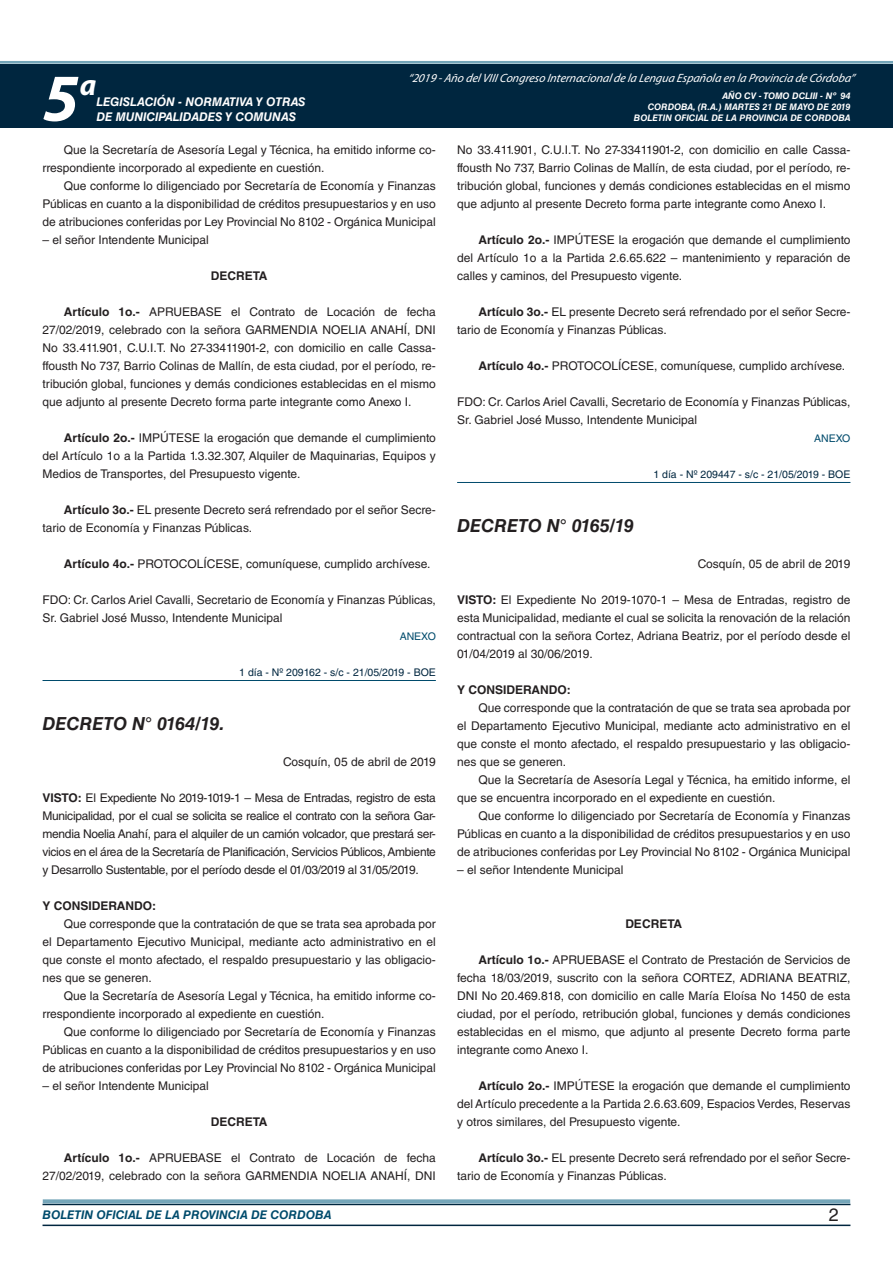
<style>
.page{position:relative;width:893px;height:1263px;background:#fff}
.page>*{position:absolute;margin:0;border:0;box-sizing:border-box;transform-origin:0 0}
.t1{font:italic 700 67.5px "Myriad Pro";color:#fff}
.t2{font:italic 700 30px "Myriad Pro";color:#fff}
.t3{font:italic 700 18px "Helvetica LT Std";color:#231f20}
.t4{font:18px "Helvetica LT Std";color:#231f20}
.t5{font:12px/18px "Helvetica LT Std";color:#231f20;text-align:justify}
.t6{font:italic 12px "Myriad Pro";color:#fff}
.t7{font:italic 700 12px "Helvetica LT Std";color:#fff}
.t8{font:700 12px "Helvetica LT Std";color:#231f20}
.t9{font:italic 700 12px "Helvetica LT Std";color:#004b6c}
.t10{font:10.5px "Helvetica LT Std";color:#00263f}
.t11{font:10.5px "Helvetica LT Std";color:#004b6c}
.t12{font:italic 700 9px/10.8px "Helvetica LT Std";color:#fff;text-align:right}
.s1{font-weight:700}
</style>
<div class="page">
<div style="left:0;top:61px;width:893px;height:6px;background:#fff;opacity:.75"></div>
<div style="left:0;top:64px;width:893px;height:64px;background:#00263f"></div>
<hr style="left:43px;top:1224px;width:807px;height:2px;background:#00263f">
<div style="left:42px;top:1198px;width:809px;height:8px;background:#fff;opacity:.75"></div>
<hr style="left:43px;top:680px;width:393px;height:1px;background:#004b6c">
<hr style="left:457px;top:482px;width:393px;height:1px;background:#004b6c">
<h1 class="t1" style="left:43px;top:54px;width:38px">5</h1>
<h2 class="t2" style="left:80px;top:66px;width:18px">a</h2>
<p class="t7" style="left:96px;top:95px;width:211px">LEGISLACIÓN - NORMATIVA Y OTRAS</p>
<p class="t7" style="left:96px;top:109px;width:201px">DE MUNICIPALIDADES Y COMUNAS</p>
<p class="t6" style="left:408px;top:71px;width:448px">“2019 -Año delVIIICongreso Internacionalde la Lengua Esp añola en la Provincia de Córdoba”</p>
<p class="t12" style="left:634px;top:91px;width:218px">AÑO CV - TOMO DCLIII - Nº 94<br>CORDOBA, (R.A.) MARTES 21 DE MAYO DE 2019<br>BOLETIN OFICIAL DE LA PROVINCIA DE CORDOBA</p>
<p class="t5" style="left:43px;top:141px;width:395px;text-indent:21px">Que la Secretaría de Asesoría Legal y Técnica, ha emitido informe co&shy;rrespondiente incorporado al expediente en cuestión.</p>
<p class="t5" style="left:43px;top:177px;width:395px;text-indent:21px">Que conforme lo diligenciado por Secretaría de Economía y Finanzas Públicas en cuanto a la disponibilidad de créditos presupuestarios y en uso de atribuciones conferidas por Ley Provincial No 8102 - Orgánica Municipal</p>
<p class="t5" style="left:43px;top:231px;width:168px">– el señor Intendente Municipal</p>
<p class="t8" style="left:211px;top:268px;width:58px">DECRETA</p>
<p class="t5" style="left:43px;top:303px;width:395px;text-indent:21px"><span class="s1">Artículo 1o.-</span> APRUEBASE el Contrato de Locación de fecha 27/02/2019, celebrado con la señora GARMENDIA NOELIA ANAHÍ, DNI No 33.411.901, C.U.I.T. No 27-33411901-2, con domicilio en calle Cassa&shy;ffousth No 737, Barrio Colinas de Mallín, de esta ciudad, por el período, re&shy;tribución global, funciones y demás condiciones establecidas en el mismo que adjunto al presente Decreto forma parte integrante como Anexo I.</p>
<p class="t5" style="left:43px;top:429px;width:395px;text-indent:21px"><span class="s1">Artículo 2o.-</span> IMPÚTESE la erogación que demande el cumplimiento del Artículo 1o a la Partida 1.3.32.307, Alquiler de Maquinarias, Equipos y Medios de Transportes, del Presupuesto vigente.</p>
<p class="t5" style="left:43px;top:501px;width:395px;text-indent:21px"><span class="s1">Artículo 3o.-</span> EL presente Decreto será refrendado por el señor Secre&shy;tario de Economía y Finanzas Públicas.</p>
<p class="t5" style="left:64px;top:555px;width:368px"><span class="s1">Artículo 4o.-</span> PROTOCOLÍCESE, comuníquese, cumplido archívese.</p>
<p class="t5" style="left:43px;top:591px;width:395px">FDO: Cr. Carlos Ariel Cavalli, Secretario de Economía y Finanzas Públicas,<br>Sr. Gabriel José Musso, Intendente Municipal</p>
<p class="t11" style="left:400px;top:630px;width:38px">ANEXO</p>
<p class="t10" style="left:239px;top:666px;width:198px">1 día - Nº 209162 - s/c - 21/05/2019 - BOE</p>
<h3 class="t3" style="left:43px;top:712px;width:183px">DECRETO N° 0164/19.</h3>
<p class="t5" style="left:283px;top:753px;width:154px">Cosquín, 05 de abril de 2019</p>
<p class="t5" style="left:43px;top:789px;width:395px"><span class="s1">VISTO:</span> El Expediente No 2019-1019-1 – Mesa de Entradas, registro de esta Municipalidad, por el cual se solicita se realice el contrato con la señora Gar&shy;mendia Noelia Anahí, para el alquiler de un camión volcador, que prestará ser&shy;vicios en el área de la Secretaría de Planificación, Servicios Públicos, Ambiente y Desarrollo Sustentable, por el período desde el 01/03/2019 al 31/05/2019.</p>
<p class="t8" style="left:43px;top:898px;width:115px">Y CONSIDERANDO:</p>
<p class="t5" style="left:43px;top:915px;width:395px;text-indent:21px">Que corresponde que la contratación de que se trata sea aprobada por el Departamento Ejecutivo Municipal, mediante acto administrativo en el que conste el monto afectado, el respaldo presupuestario y las obligacio&shy;nes que se generen.</p>
<p class="t5" style="left:43px;top:987px;width:395px;text-indent:21px">Que la Secretaría de Asesoría Legal y Técnica, ha emitido informe co&shy;rrespondiente incorporado al expediente en cuestión.</p>
<p class="t5" style="left:43px;top:1023px;width:395px;text-indent:21px">Que conforme lo diligenciado por Secretaría de Economía y Finanzas Públicas en cuanto a la disponibilidad de créditos presupuestarios y en uso de atribuciones conferidas por Ley Provincial No 8102 - Orgánica Municipal</p>
<p class="t5" style="left:43px;top:1077px;width:168px">– el señor Intendente Municipal</p>
<p class="t8" style="left:211px;top:1114px;width:58px">DECRETA</p>
<p class="t5" style="left:43px;top:1149px;width:395px;text-align:right"><span class="s1">Artículo 1o.-</span> APRUEBASE el Contrato de Locación de fecha<br>27/02/2019, celebrado con la señora GARMENDIA NOELIA ANAHÍ, DNI</p>
<p class="t5" style="left:457px;top:141px;width:395px">No 33.411.901, C.U.I.T. No 27-33411901-2, con domicilio en calle Cassa&shy;ffousth No 737, Barrio Colinas de Mallín, de esta ciudad, por el período, re&shy;tribución global, funciones y demás condiciones establecidas en el mismo que adjunto al presente Decreto forma parte integrante como Anexo I.</p>
<p class="t5" style="left:457px;top:231px;width:395px;text-indent:21px"><span class="s1">Artículo 2o.-</span> IMPÚTESE la erogación que demande el cumplimiento del Artículo 1o a la Partida 2.6.65.622 – mantenimiento y reparación de calles y caminos, del Presupuesto vigente.</p>
<p class="t5" style="left:457px;top:303px;width:395px;text-indent:21px"><span class="s1">Artículo 3o.-</span> EL presente Decreto será refrendado por el señor Secre&shy;tario de Economía y Finanzas Públicas.</p>
<p class="t5" style="left:478px;top:357px;width:368px"><span class="s1">Artículo 4o.-</span> PROTOCOLÍCESE, comuníquese, cumplido archívese.</p>
<p class="t5" style="left:457px;top:393px;width:395px">FDO: Cr. Carlos Ariel Cavalli, Secretario de Economía y Finanzas Públicas,<br>Sr. Gabriel José Musso, Intendente Municipal</p>
<p class="t11" style="left:814px;top:432px;width:38px">ANEXO</p>
<p class="t10" style="left:653px;top:468px;width:198px">1 día - Nº 209447 - s/c - 21/05/2019 - BOE</p>
<h3 class="t3" style="left:457px;top:514px;width:178px">DECRETO N° 0165/19</h3>
<p class="t5" style="left:698px;top:555px;width:154px">Cosquín, 05 de abril de 2019</p>
<p class="t5" style="left:457px;top:591px;width:395px"><span class="s1">VISTO:</span> El Expediente No 2019-1070-1 – Mesa de Entradas, registro de esta Municipalidad, mediante el cual se solicita la renovación de la relación contractual con la señora Cortez, Adriana Beatriz, por el período desde el 01/04/2019 al 30/06/2019.</p>
<p class="t8" style="left:457px;top:682px;width:115px">Y CONSIDERANDO:</p>
<p class="t5" style="left:457px;top:699px;width:395px;text-indent:21px">Que corresponde que la contratación de que se trata sea aprobada por el Departamento Ejecutivo Municipal, mediante acto administrativo en el que conste el monto afectado, el respaldo presupuestario y las obligacio&shy;nes que se generen.</p>
<p class="t5" style="left:457px;top:771px;width:395px;text-indent:21px">Que la Secretaría de Asesoría Legal y Técnica, ha emitido informe, el que se encuentra incorporado en el expediente en cuestión.</p>
<p class="t5" style="left:457px;top:807px;width:395px;text-indent:21px">Que conforme lo diligenciado por Secretaría de Economía y Finanzas Públicas en cuanto a la disponibilidad de créditos presupuestarios y en uso de atribuciones conferidas por Ley Provincial No 8102 - Orgánica Municipal</p>
<p class="t5" style="left:457px;top:861px;width:168px">– el señor Intendente Municipal</p>
<p class="t8" style="left:625px;top:916px;width:58px">DECRETA</p>
<p class="t5" style="left:457px;top:951px;width:395px;text-indent:21px"><span class="s1">Artículo 1o.-</span> APRUEBASE el Contrato de Prestación de Servicios de fecha 18/03/2019, suscrito con la señora CORTEZ, ADRIANA BEATRIZ, DNI No 20.469.818, con domicilio en calle María Eloísa No 1450 de esta ciudad, por el período, retribución global, funciones y demás condiciones establecidas en el mismo, que adjunto al presente Decreto forma parte integrante como Anexo I.</p>
<p class="t5" style="left:457px;top:1077px;width:395px;text-indent:21px"><span class="s1">Artículo 2o.-</span> IMPÚTESE la erogación que demande el cumplimiento del Artículo precedente a la Partida 2.6.63.609, Espacios Verdes, Reservas y otros similares, del Presupuesto vigente.</p>
<p class="t5" style="left:457px;top:1149px;width:395px;text-indent:21px"><span class="s1">Artículo 3o.-</span> EL presente Decreto será refrendado por el señor Secre&shy;tario de Economía y Finanzas Públicas.</p>
<p class="t9" style="left:43px;top:1208px;width:290px">BOLETIN OFICIAL DE LA PROVINCIA DE CORDOBA</p>
<h3 class="t4" style="left:829px;top:1204px;width:12px">2</h3>
</div>
